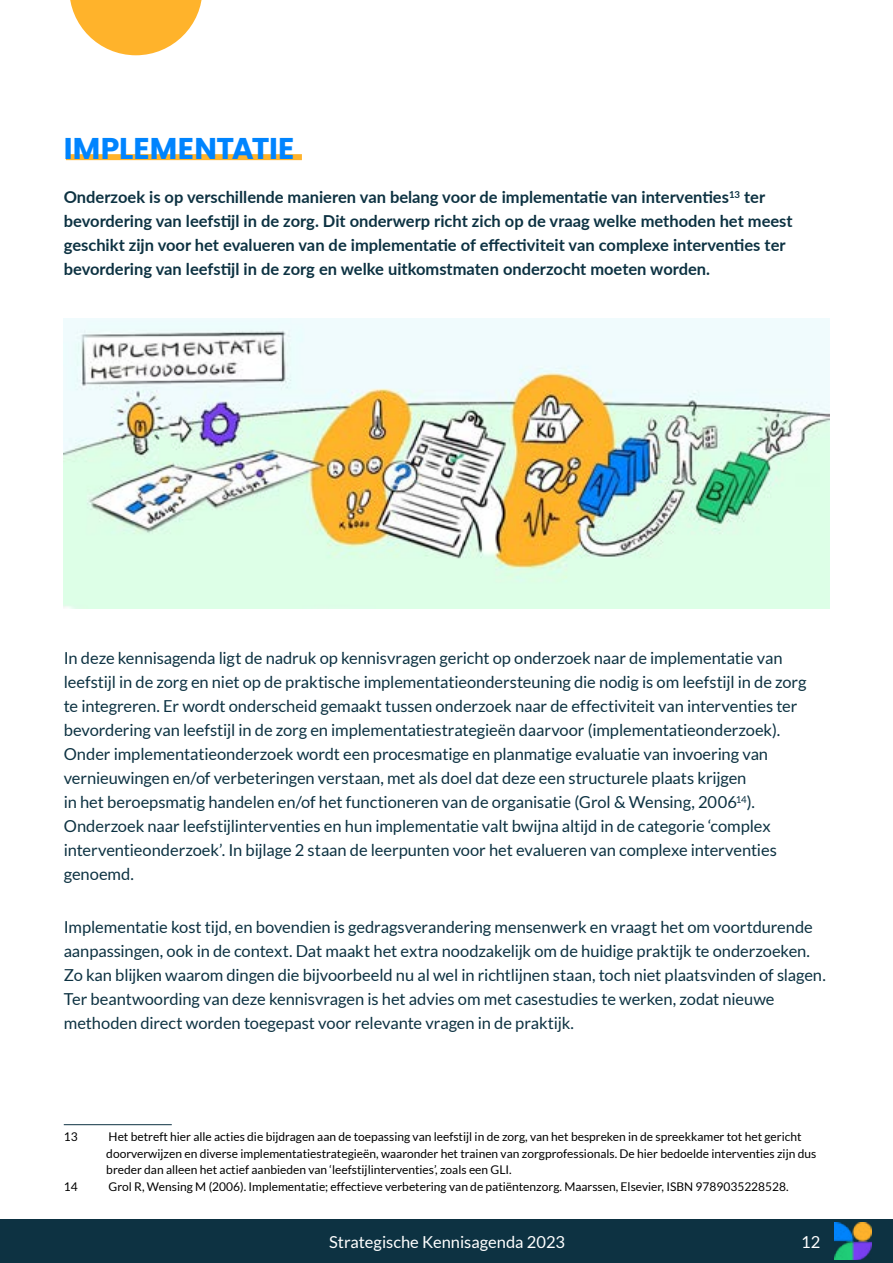
<style>
.page{position:relative;width:893px;height:1263px;background:#fff}
.page>*{position:absolute;margin:0;border:0;box-sizing:border-box;transform-origin:0 0}
.t1{font:700 30px "Poppins";color:#0084fe}
.t2{font:16.5px/24px "Lato";letter-spacing:-.005em;color:#0d3242}
.t3{font:700 16.5px/24px "Lato";color:#0d3242}
.t4{font:16.5px "Lato";color:#fff}
.t5{font:12px/16.5px "Lato";color:#000}
</style>
<div class="page">
<div style="left:0;top:1219px;width:893px;height:44px;background:#0d3242"></div>
<img style="left:835px;top:1223px;width:37px;height:37px">
<div style="left:66px;top:154px;width:236px;height:6px;background:#ffb32b"></div>
<hr style="left:64px;top:1124px;width:108px;height:1px;background:#0d3242">
<img style="left:64px;top:318px;width:765px;height:290px">
<svg style="left:70px;top:0;width:132px;height:55px"></svg>
<h1 class="t1" style="left:64px;top:131px;width:232px">IMPLEMENTATIE</h1>
<p class="t3" style="left:64px;top:185px;width:730px">Onderzoek is op verschillende manieren van belang voor de implementatie van interventies<sup>13</sup> ter bevordering van leefstijl in de zorg. Dit onderwerp richt zich op de vraag welke methoden het meest geschikt zijn voor het evalueren van de implementatie of effectiviteit van complexe interventies ter bevordering van leefstijl in de zorg en welke uitkomstmaten onderzocht moeten worden.</p>
<p class="t2" style="left:64px;top:646px;width:744px">In deze kennisagenda ligt de nadruk op kennisvragen gericht op onderzoek naar de implementatie van leefstijl in de zorg en niet op de praktische implementatieondersteuning die nodig is om leefstijl in de zorg te integreren. Er wordt onderscheid gemaakt tussen onderzoek naar de effectiviteit van interventies ter bevordering van leefstijl in de zorg en implementatiestrategieën daarvoor (implementatieonderzoek).<br>Onder implementatieonderzoek wordt een procesmatige en planmatige evaluatie van invoering van vernieuwingen en/of verbeteringen verstaan, met als doel dat deze een structurele plaats krijgen<br>in het beroepsmatig handelen en/of het functioneren van de organisatie (Grol &amp; Wensing, 2006<sup>14</sup>).<br>Onderzoek naar leefstijlinterventies en hun implementatie valt bwijna altijd in de categorie ‘complex interventieonderzoek’. In bijlage 2 staan de leerpunten voor het evalueren van complexe interventies genoemd.</p>
<p class="t2" style="left:64px;top:915px;width:764px">Implementatie kost tijd, en bovendien is gedragsverandering mensenwerk en vraagt het om voortdurende aanpassingen, ook in de context. Dat maakt het extra noodzakelijk om de huidige praktijk te onderzoeken.<br>Zo kan blijken waarom dingen die bijvoorbeeld nu al wel in richtlijnen staan, toch niet plaatsvinden of slagen.<br>Ter beantwoording van deze kennisvragen is het advies om met casestudies te werken, zodat nieuwe methoden direct worden toegepast voor relevante vragen in de praktijk.</p>
<p class="t5" style="left:64px;top:1128px;width:15px">13</p>
<p class="t5" style="left:106px;top:1128px;width:711px">Het betreft hier alle acties die bijdragen aan de toepassing van leefstijl in de zorg, van het bespreken in de spreekkamer tot het gericht doorverwijzen en diverse implementatiestrategieën, waaronder het trainen van zorgprofessionals. De hier bedoelde interventies zijn dus breder dan alleen het actief aanbieden van ‘leefstijlinterventies’, zoals een GLI.</p>
<p class="t5" style="left:64px;top:1178px;width:15px">14</p>
<p class="t5" style="left:109px;top:1178px;width:681px">Grol R, Wensing M (2006). Implementatie; effectieve verbetering van de patiëntenzorg. Maarssen, Elsevier, ISBN 9789035228528.</p>
<p class="t4" style="left:329px;top:1232px;width:237px">Strategische Kennisagenda 2023</p>
<p class="t4" style="left:801px;top:1232px;width:21px">12</p>
</div>
